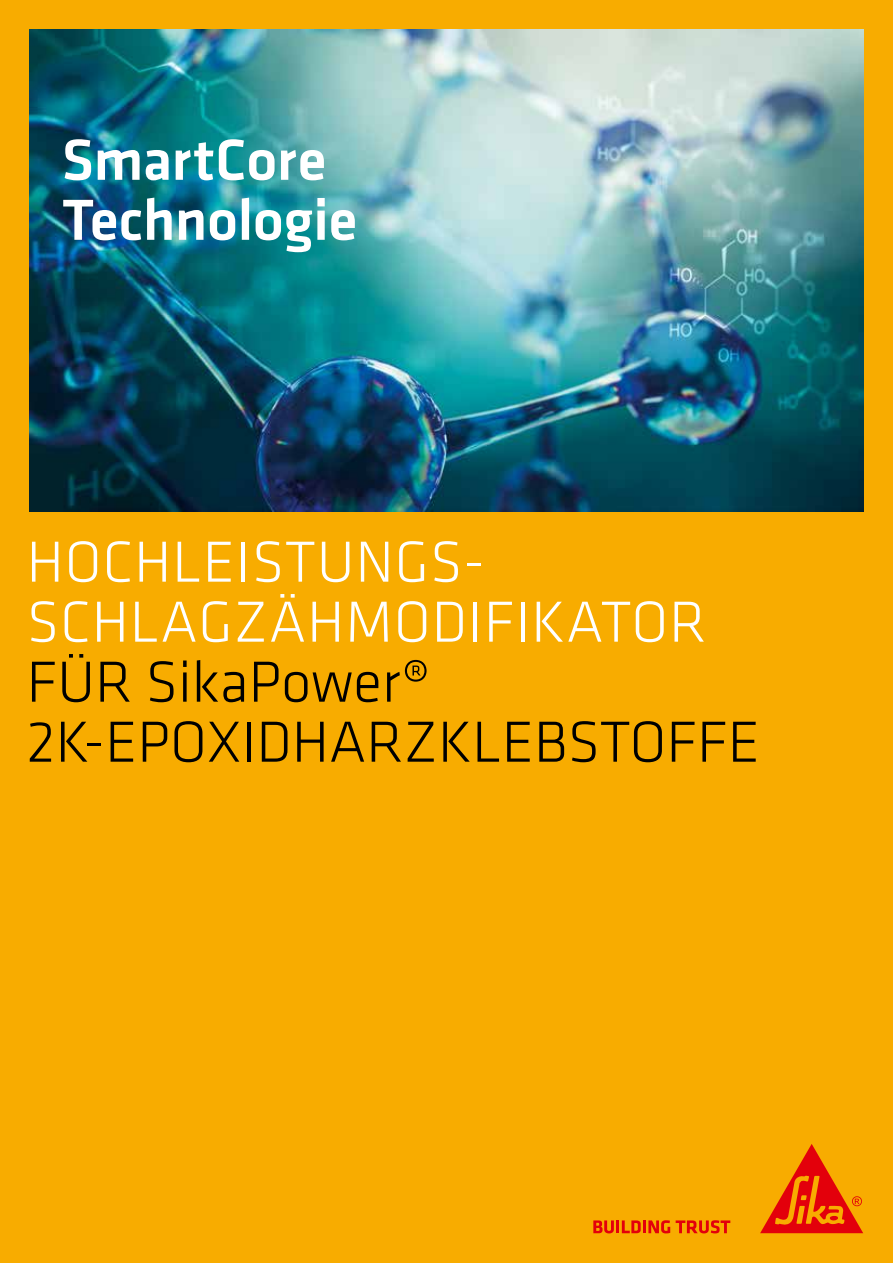
<style>
.page{position:relative;width:893px;height:1263px;background:#f8ac00}
.page>*{position:absolute;margin:0;border:0;box-sizing:border-box;transform-origin:0 0}
.t1{font:300 60px/60px "Klavika";color:#000}
.t2{font:300 60px/60px "Klavika";letter-spacing:.015em;color:#fff}
.t3{font:500 60px/60px "Klavika";letter-spacing:-.01em;color:#fff}
</style>
<div class="page">
<svg style="left:593px;top:1220px;width:77px;height:13px"></svg>
<svg style="left:676px;top:1220px;width:54px;height:13px"></svg>
<svg style="left:760px;top:1144px;width:103px;height:89px"></svg>
<img style="left:30px;top:30px;width:833px;height:481px">
<p class="t3" style="left:62px;top:128px;width:297px">SmartCore<br>Technologie</p>
<p class="t2" style="left:27px;top:531px;width:681px">HOCHLEISTUNGS-<br>SCHLAGZÄHMODIFIKATOR</p>
<p class="t1" style="left:27px;top:651px;width:735px">FÜR SikaPower®<br>2K-EPOXIDHARZKLEBSTOFFE</p>
</div>
